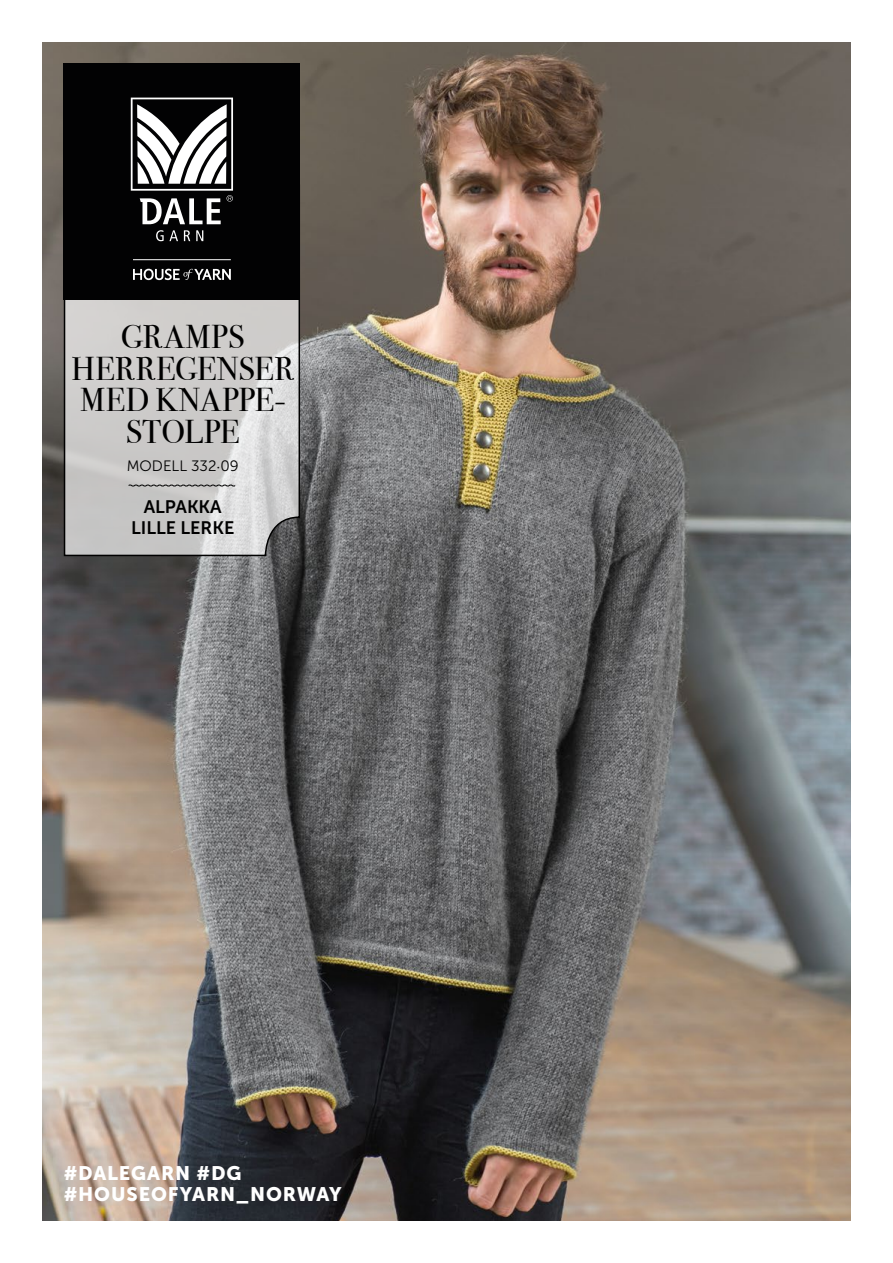
<style>
.page{position:relative;width:893px;height:1263px;background:#fff}
.page>*{position:absolute;margin:0;border:0;box-sizing:border-box;transform-origin:0 0}
.t1{font:33px/31.5px "Bodoni Svty Two ITCTT";letter-spacing:.01em;color:#000;text-align:center}
.t2{font:19.5px "Museo Sans 900";letter-spacing:.045em;color:#fff}
.Ulltyper{font:18px "Museo Sans 700";color:#000}
.t3{font:15px "Museo Sans 300";color:#000}
.s1{font-family:"Bodoni Svty Two ITCTT"}
</style>
<div class="page">
<img style="left:43px;top:43px;width:807px;height:1177px">
<svg style="left:63px;top:184px;width:238px;height:373px;background:#c7c6c5"></svg>
<div style="left:64px;top:64px;width:236px;height:236px;background:#020203"></div>
<hr style="left:133px;top:259px;width:98px;height:1px;background:#fff">
<svg style="left:133px;top:269px;width:98px;height:11px"></svg>
<svg style="left:156px;top:230px;width:22px;height:11px"></svg>
<svg style="left:184px;top:230px;width:6px;height:11px"></svg>
<svg style="left:196px;top:230px;width:7px;height:11px"></svg>
<svg style="left:131px;top:98px;width:102px;height:126px"></svg>
<svg style="left:128px;top:484px;width:108px;height:3px"></svg>
<p class="t1" style="left:121px;top:318px;width:125px">GRAMPS</p>
<p class="t1" style="left:72px;top:349px;width:224px">HERREGENSER</p>
<p class="t1" style="left:80px;top:381px;width:206px">MED KNAPPE-<br>STOLPE</p>
<p class="t3" style="left:127px;top:458px;width:113px">MODELL 332<span class="s1">∙</span>09</p>
<p class="Ulltyper" style="left:144px;top:497px;width:80px">ALPAKKA</p>
<p class="Ulltyper" style="left:131px;top:518px;width:105px">LILLE LERKE</p>
<p class="t2" style="left:64px;top:1162px;width:179px">#DALEGARN #DG</p>
<p class="t2" style="left:64px;top:1183px;width:279px">#HOUSEOFYARN_NORWAY</p>
</div>
